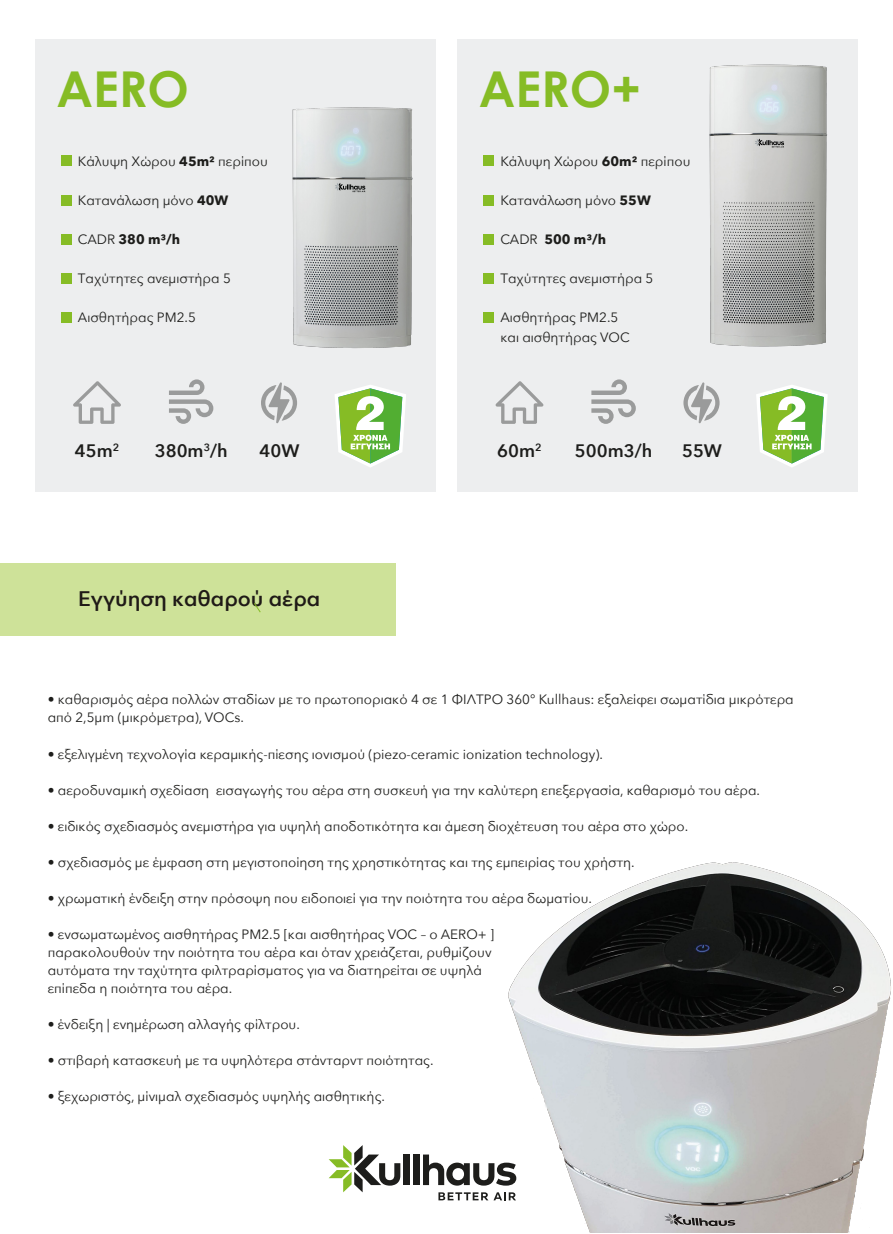
<style>
.page{position:relative;width:893px;height:1234px;background:#fff}
.page>*{position:absolute;margin:0;border:0;box-sizing:border-box;transform-origin:0 0}
.t1{font:700 49.35px "Century Gothic";color:#86bc25}
.t2{font:600 21px "Avenir Next";color:#1f1a17}
.t3{font:600 18px "Avenir Next";color:#1d1d1b}
.t4{font:13.5px/18px "Avenir Next";color:#1d1d1b}
.t5{font:700 13.5px "Avenir Next";color:#1d1d1b}
.s1{font-weight:700}
.s2{font-weight:400}
</style>
<div class="page">
<img style="left:507px;top:862px;width:384px;height:370px">
<div style="left:0;top:563px;width:395px;height:73px;background:#cee299"></div>
<svg style="left:254px;top:603px;width:6px;height:9px"></svg>
<div style="left:35px;top:39px;width:400px;height:452px;background:#edeeef"></div>
<svg style="left:169px;top:379px;width:44px;height:45px"></svg>
<svg style="left:261px;top:382px;width:36px;height:41px"></svg>
<svg style="left:73px;top:381px;width:48px;height:43px"></svg>
<div style="left:457px;top:39px;width:401px;height:452px;background:#edeeef"></div>
<svg style="left:591px;top:379px;width:45px;height:45px"></svg>
<svg style="left:683px;top:382px;width:37px;height:41px"></svg>
<svg style="left:496px;top:381px;width:47px;height:43px"></svg>
<div style="left:484px;top:155px;width:10px;height:11px;background:#86bc25"></div>
<div style="left:484px;top:195px;width:10px;height:10px;background:#86bc25"></div>
<div style="left:484px;top:234px;width:10px;height:10px;background:#86bc25"></div>
<div style="left:484px;top:273px;width:10px;height:10px;background:#86bc25"></div>
<div style="left:484px;top:312px;width:10px;height:10px;background:#86bc25"></div>
<div style="left:62px;top:155px;width:10px;height:11px;background:#86bc25"></div>
<div style="left:62px;top:195px;width:10px;height:10px;background:#86bc25"></div>
<div style="left:62px;top:234px;width:10px;height:10px;background:#86bc25"></div>
<div style="left:62px;top:273px;width:10px;height:10px;background:#86bc25"></div>
<div style="left:62px;top:312px;width:10px;height:10px;background:#86bc25"></div>
<svg style="left:335px;top:385px;width:71px;height:82px"></svg>
<svg style="left:756px;top:385px;width:72px;height:82px"></svg>
<img style="left:709px;top:64px;width:118px;height:283px">
<img style="left:292px;top:107px;width:121px;height:242px">
<div style="left:404px;top:1154px;width:6px;height:30px;background:#1d1d1b"></div>
<div style="left:413px;top:1154px;width:6px;height:30px;background:#1d1d1b"></div>
<svg style="left:423px;top:1154px;width:93px;height:31px"></svg>
<svg style="left:438px;top:1191px;width:78px;height:8px"></svg>
<svg style="left:329px;top:1145px;width:71px;height:46px"></svg>
<h1 class="t1" style="left:56px;top:52px;width:134px">AERO</h1>
<h1 class="t1" style="left:479px;top:52px;width:164px">AERO+</h1>
<p class="t4" style="left:78px;top:152px;width:192px">Κάλυψη Χώρου <span class="s1">45m²</span> περίπου</p>
<p class="t4" style="left:78px;top:191px;width:152px">Κατανάλωση μόνο <span class="s1">40W</span></p>
<p class="t5" style="left:78px;top:227px;width:104px"><span class="s2">CADR</span> 380 m³/h</p>
<p class="t4" style="left:78px;top:269px;width:155px">Ταχύτητες ανεμιστήρα 5</p>
<p class="t4" style="left:78px;top:308px;width:120px">Αισθητήρας PM2.5</p>
<p class="t4" style="left:500px;top:152px;width:192px">Κάλυψη Χώρου <span class="s1">60m²</span> περίπου</p>
<p class="t4" style="left:500px;top:191px;width:152px">Κατανάλωση μόνο <span class="s1">55W</span></p>
<p class="t5" style="left:500px;top:227px;width:107px"><span class="s2">CADR</span> 500 m³/h</p>
<p class="t4" style="left:500px;top:269px;width:155px">Ταχύτητες ανεμιστήρα 5</p>
<p class="t4" style="left:500px;top:307px;width:131px;line-height:19.5px">Αισθητήρας PM2.5 και αισθητήρας VOC</p>
<h3 class="t3" style="left:75px;top:435px;width:46px">45m<sup>2</sup></h3>
<h3 class="t3" style="left:155px;top:435px;width:74px">380m<sup>3</sup>/h</h3>
<h3 class="t3" style="left:260px;top:435px;width:42px">40W</h3>
<h3 class="t3" style="left:497px;top:435px;width:46px">60m<sup>2</sup></h3>
<h3 class="t3" style="left:575px;top:435px;width:79px">500m3/h</h3>
<h3 class="t3" style="left:682px;top:435px;width:42px">55W</h3>
<h2 class="t2" style="left:78px;top:581px;width:244px">Εγγύηση καθαρού αέρα</h2>
<p class="t4" style="left:48px;top:690px;width:748px">• καθαρισμός αέρα πολλών σταδίων με το πρωτοποριακό 4 σε 1 ΦΙΛΤΡΟ 360° Kullhaus: εξαλείφει σωματίδια μικρότερα από 2,5μm (μικρόμετρα), VOCs.</p>
<p class="t4" style="left:48px;top:744px;width:557px">• εξελιγμένη τεχνολογία κεραμικής-πίεσης ιονισμού (piezo-ceramic ionization technology).</p>
<p class="t4" style="left:48px;top:780px;width:714px">• αεροδυναμική σχεδίαση εισαγωγής του αέρα στη συσκευή για την καλύτερη επεξεργασία, καθαρισμό του αέρα.</p>
<p class="t4" style="left:48px;top:816px;width:642px">• ειδικός σχεδιασμός ανεμιστήρα για υψηλή αποδοτικότητα και άμεση διοχέτευση του αέρα στο χώρο.</p>
<p class="t4" style="left:48px;top:852px;width:589px">• σχεδιασμός με έμφαση στη μεγιστοποίηση της χρηστικότητας και της εμπειρίας του χρήστη.</p>
<p class="t4" style="left:48px;top:888px;width:546px">• χρωματική ένδειξη στην πρόσοψη που ειδοποιεί για την ποιότητα του αέρα δωματίου.</p>
<p class="t4" style="left:48px;top:924px;width:448px">• ενσωματωμένος αισθητήρας PM2.5 [και αισθητήρας VOC – ο AERO+ ] παρακολουθούν την ποιότητα του αέρα και όταν χρειάζεται, ρυθμίζουν αυτόματα την ταχύτητα φιλτραρίσματος για να διατηρείται σε υψηλά επίπεδα η ποιότητα του αέρα.</p>
<p class="t4" style="left:48px;top:1014px;width:254px">• ένδειξη | ενημέρωση αλλαγής φίλτρου.</p>
<p class="t4" style="left:48px;top:1050px;width:387px">• στιβαρή κατασκευή με τα υψηλότερα στάνταρντ ποιότητας.</p>
<p class="t4" style="left:48px;top:1086px;width:339px">• ξεχωριστός, μίνιμαλ σχεδιασμός υψηλής αισθητικής.</p>
</div>
